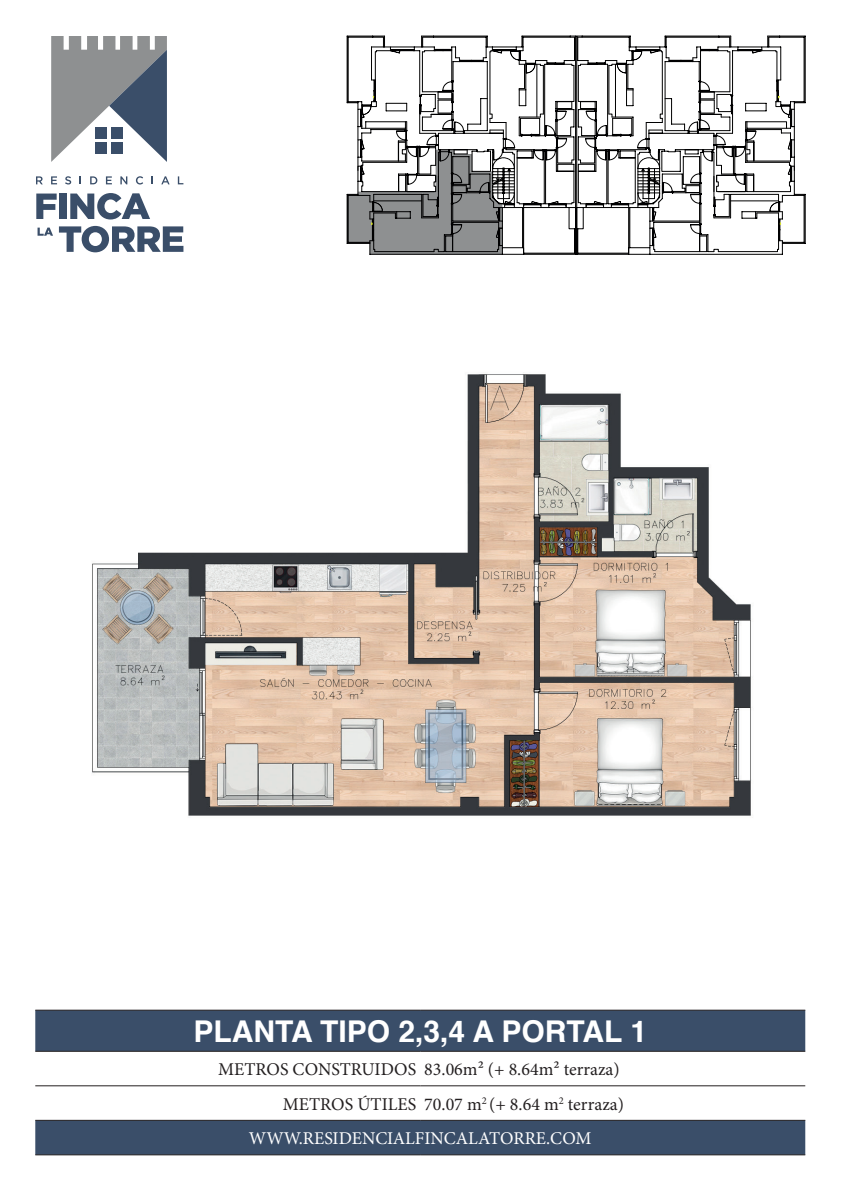
<style>
.page{position:relative;width:842px;height:1191px;background:#fff}
.page>*{position:absolute;margin:0;border:0;box-sizing:border-box;transform-origin:0 0}
.t1{font:700 30px "Helvetica";color:#fff}
.t2{font:18px "Minion Pro";color:#231f20}
.t3{font:18px "Minion Pro";color:#fff}
</style>
<div class="page">
<img style="left:35px;top:35px;width:771px;height:1121px">
<svg style="left:36px;top:176px;width:7px;height:8px"></svg>
<svg style="left:51px;top:176px;width:6px;height:8px"></svg>
<svg style="left:65px;top:176px;width:6px;height:8px"></svg>
<svg style="left:90px;top:176px;width:7px;height:8px"></svg>
<svg style="left:106px;top:176px;width:6px;height:8px"></svg>
<svg style="left:120px;top:176px;width:7px;height:8px"></svg>
<svg style="left:136px;top:176px;width:7px;height:8px"></svg>
<svg style="left:161px;top:176px;width:9px;height:8px"></svg>
<svg style="left:178px;top:176px;width:5px;height:8px"></svg>
<svg style="left:36px;top:193px;width:21px;height:26px"></svg>
<div style="left:59px;top:193px;width:7px;height:26px;background:#3a4e69"></div>
<svg style="left:70px;top:193px;width:80px;height:26px"></svg>
<svg style="left:38px;top:227px;width:15px;height:9px"></svg>
<svg style="left:59px;top:226px;width:124px;height:26px"></svg>
<svg style="left:51px;top:36px;width:116px;height:126px"></svg>
<div style="left:96px;top:127px;width:11px;height:11px;background:#3a4e69"></div>
<div style="left:112px;top:127px;width:11px;height:11px;background:#3a4e69"></div>
<div style="left:96px;top:142px;width:11px;height:11px;background:#3a4e69"></div>
<div style="left:112px;top:142px;width:11px;height:11px;background:#3a4e69"></div>
<svg style="left:35px;top:1011px;width:770px;height:143px;fill:#3a4e69"></svg>
<hr style="left:35px;top:1010px;width:385px;height:1px;background:#231f20">
<hr style="left:420px;top:1010px;width:385px;height:1px;background:#231f20">
<hr style="left:35px;top:1051px;width:385px;height:1px;background:#231f20">
<hr style="left:420px;top:1051px;width:385px;height:1px;background:#231f20">
<hr style="left:35px;top:1085px;width:385px;height:1px;background:#231f20">
<hr style="left:420px;top:1085px;width:385px;height:1px;background:#231f20">
<hr style="left:35px;top:1120px;width:385px;height:1px;background:#231f20">
<hr style="left:420px;top:1120px;width:385px;height:1px;background:#231f20">
<hr style="left:35px;top:1154px;width:385px;height:1px;background:#231f20">
<hr style="left:420px;top:1154px;width:385px;height:1px;background:#231f20">
<svg style="left:794px;top:36px;width:11px;height:218px"></svg>
<svg style="left:347px;top:36px;width:447px;height:218px"></svg>
<svg style="left:347px;top:150px;width:155px;height:105px"></svg>
<svg style="left:358px;top:36px;width:429px;height:216px"></svg>
<h1 class="t1" style="left:193px;top:1007px;width:455px">PLANTA TIPO 2,3,4 A PORTAL 1</h1>
<p class="t2" style="left:218px;top:1057px;width:403px">METROS CONSTRUIDOS 83.06m² (+ 8.64m² terraza)</p>
<p class="t2" style="left:283px;top:1091px;width:343px">METROS ÚTILES 70.07 m<sup>2</sup> (+ 8.64 m<sup>2</sup> terraza)</p>
<p class="t3" style="left:249px;top:1126px;width:344px">WWW.RESIDENCIALFINCALATORRE.COM</p>
</div>
